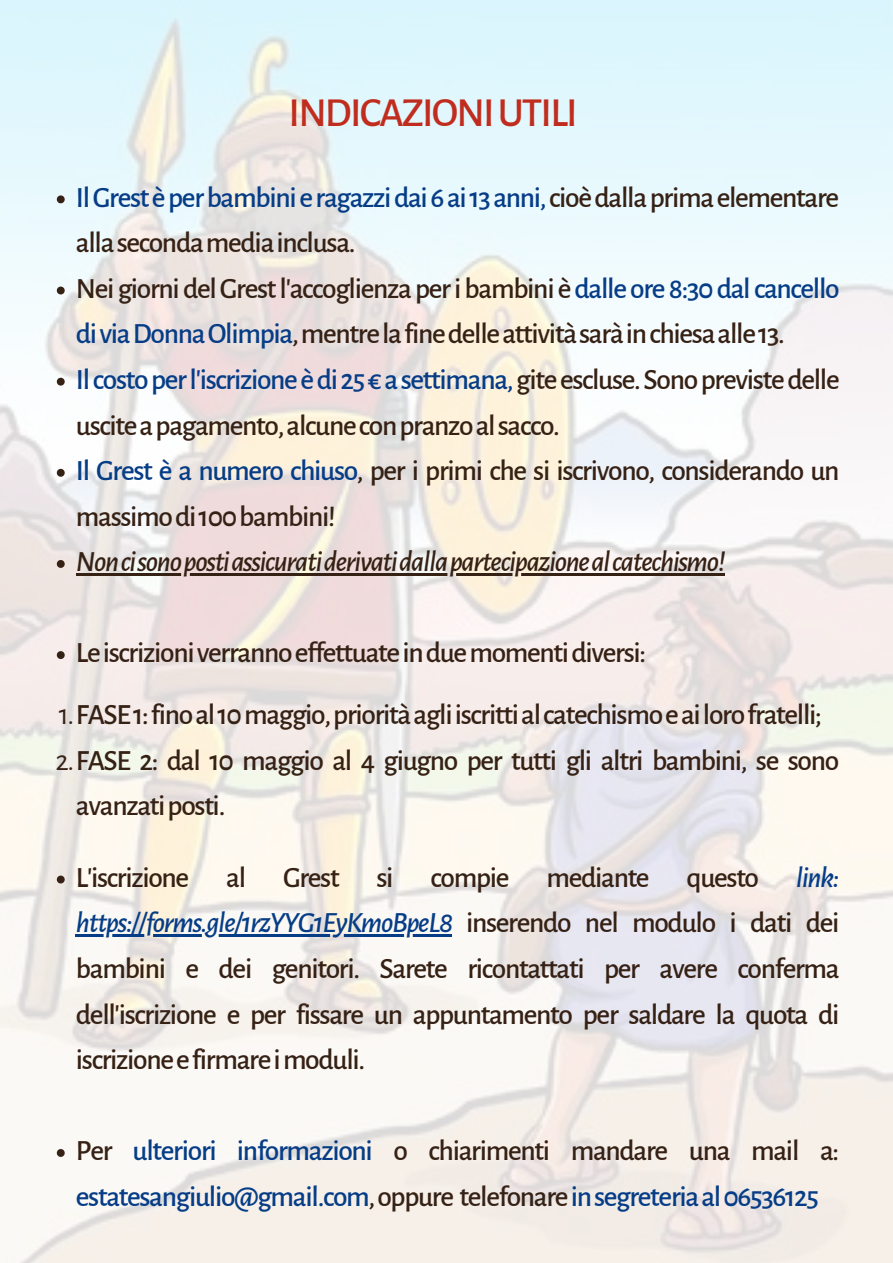
<style>
.page{position:relative;width:893px;height:1263px;background:#fff}
.page>*{position:absolute;margin:0;border:0;box-sizing:border-box;transform-origin:0 0}
.t1{font:500 41.47px "Alegreya Sans";letter-spacing:-.045em;color:#c02c1d}
.t2{font:500 29.47px/45.6px "Alegreya Sans";letter-spacing:-.045em;color:#362115}
.t3{font:500 29.47px/45.6px "Alegreya Sans";letter-spacing:-.045em;color:#063d86}
.t4{font:italic 500 29.47px "Alegreya Sans";letter-spacing:-.045em;color:#362115}
.s1{color:#063d86}
.s2{font-weight:400}
.s3{font-style:italic;color:#063d86}
.s4{color:#362115}
</style>
<div class="page">
<img style="left:0;top:0;width:893px;height:1263px">
<svg style="left:57px;top:195px;width:8px;height:8px"></svg>
<svg style="left:57px;top:287px;width:8px;height:7px"></svg>
<svg style="left:57px;top:378px;width:8px;height:8px"></svg>
<svg style="left:57px;top:469px;width:8px;height:8px"></svg>
<svg style="left:57px;top:560px;width:8px;height:8px"></svg>
<hr style="left:76px;top:573px;width:648px;height:3px;background:#362115">
<svg style="left:57px;top:651px;width:8px;height:8px"></svg>
<svg style="left:57px;top:875px;width:8px;height:8px"></svg>
<hr style="left:76px;top:934px;width:376px;height:3px;background:#063d86">
<svg style="left:57px;top:1149px;width:8px;height:8px"></svg>
<h1 class="t1" style="left:289px;top:93px;width:290px">INDICAZIONIUTILI</h1>
<p class="t2" style="left:76px;top:175px;width:765px"><span class="s1">IlGrestèperbambinieragazzidai6ai13anni,</span>cioèdallaprimaelementare allasecondamediainclusa.<br>NeigiornidelGrestl'accoglienzaperibambiniè<span class="s1">dalleore8:30dalcancello diviaDonnaOlimpia</span>,mentrelafinedelleattivitàsaràinchiesaalle13.<br><span class="s1">Ilcostoperl'iscrizioneèdi25€asettimana,</span>giteescluse.Sonoprevistedelle usciteapagamento,alcuneconpranzoalsacco.<br><span class="s1">Il Grest è a numero chiuso</span>, per i primi che si iscrivono, considerando un massimodi100bambini!</p>
<p class="t4" style="left:76px;top:548px;width:651px">Noncisonopostiassicuratiderivatidallapartecipazionealcatechismo!</p>
<p class="t2" style="left:59px;top:623px;width:764px;line-height:61.9px;text-indent:17px">Leiscrizioniverrannoeffettuateinduemomentidiversi:<br><span class="s2">1.</span>FASE1:finoal10maggio,prioritàagliiscrittialcatechismoeailorofratelli;</p>
<p class="t2" style="left:76px;top:738px;width:765px;text-indent:-20px"><span class="s2">2.</span>FASE 2: dal 10 maggio al 4 giugno per tutti gli altri bambini, se sono avanzatiposti.</p>
<p class="t2" style="left:76px;top:855px;width:765px;text-align:justify;text-indent:720px"><span class="s3">link: https://forms.gle/1rzYYG1EyKmoBpeL8</span> inserendo nel modulo i dati dei bambini e dei genitori. Sarete ricontattati per avere conferma dell'iscrizione e per fissare un appuntamento per saldare la quota di iscrizioneefirmareimoduli.</p>
<p class="t2" style="left:76px;top:855px;width:115px">L'iscrizione</p>
<p class="t2" style="left:226px;top:855px;width:21px">al</p>
<p class="t2" style="left:283px;top:855px;width:58px">Grest</p>
<p class="t2" style="left:376px;top:855px;width:19px">si</p>
<p class="t2" style="left:430px;top:855px;width:80px">compie</p>
<p class="t2" style="left:546px;top:855px;width:105px">mediante</p>
<p class="t2" style="left:686px;top:855px;width:74px">questo</p>
<p class="t3" style="left:76px;top:1128px;width:765px"><span class="s4">Per</span> ulteriori informazioni <span class="s4">o chiarimenti mandare una mail a: </span>estatesangiulio@gmail.com<span class="s4">,oppure telefonare</span>insegreteriaal06536125</p>
</div>
